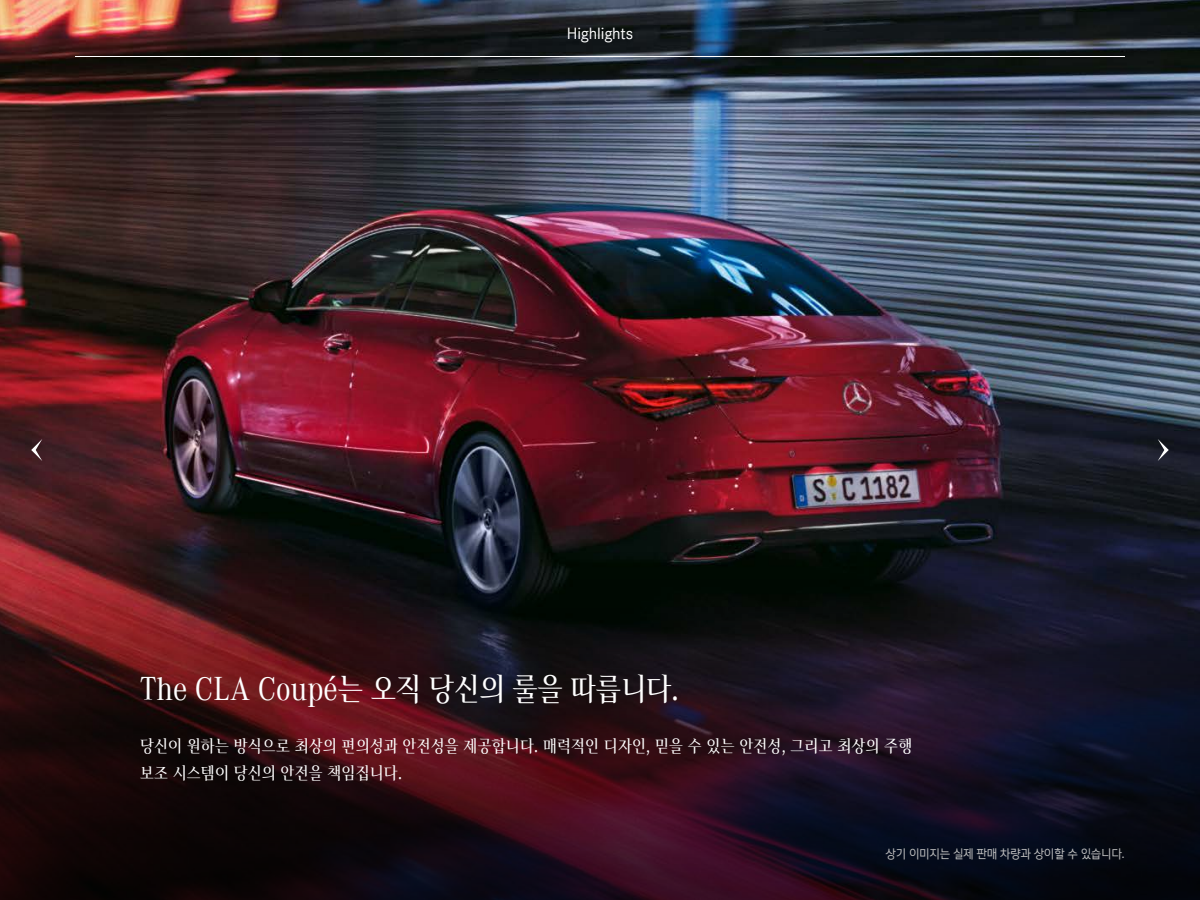
<style>
.page{position:relative;width:1200px;height:900px;background:#fff}
.page>*{position:absolute;margin:0;border:0;box-sizing:border-box;transform-origin:0 0}
.t1{font:34.38px "MBK Corporate A";color:#fff;scale:.9 1}
.t2{font:18.75px/27.5px "MBK Corporate A";letter-spacing:.02em;color:#fff;scale:.9 1}
.t3{font:16.88px "MBK Corporate S";letter-spacing:-.01em;color:#fff}
.t4{font:13.75px "MBK Corporate S";letter-spacing:-.02em;color:#bfbfbf;scale:.95 1}
</style>
<div class="page">
<img style="left:0;top:0;width:1200px;height:552px">
<hr style="left:75px;top:56px;width:1050px;height:1px;background:#fff">
<svg style="left:0;top:552px;width:1200px;height:348px;background:#220f18"></svg>
<svg style="left:31px;top:439px;width:11px;height:22px"></svg>
<svg style="left:1158px;top:439px;width:11px;height:22px"></svg>
<p class="t3" style="left:567px;top:24px;width:68px">Highlights</p>
<h1 class="t1" style="left:140px;top:670px;width:600px">The CLA Coupé는 오직 당신의 룰을 따릅니다.</h1>
<p class="t2" style="left:140px;top:732px;width:859px">당신이 원하는 방식으로 최상의 편의성과 안전성을 제공합니다. 매력적인 디자인, 믿을 수 있는 안전성, 그리고 최상의 주행 보조 시스템이 당신의 안전을 책임집니다.</p>
<p class="t4" style="left:886px;top:845px;width:254px">상기 이미지는 실제 판매 차량과 상이할 수 있습니다.</p>
</div>
